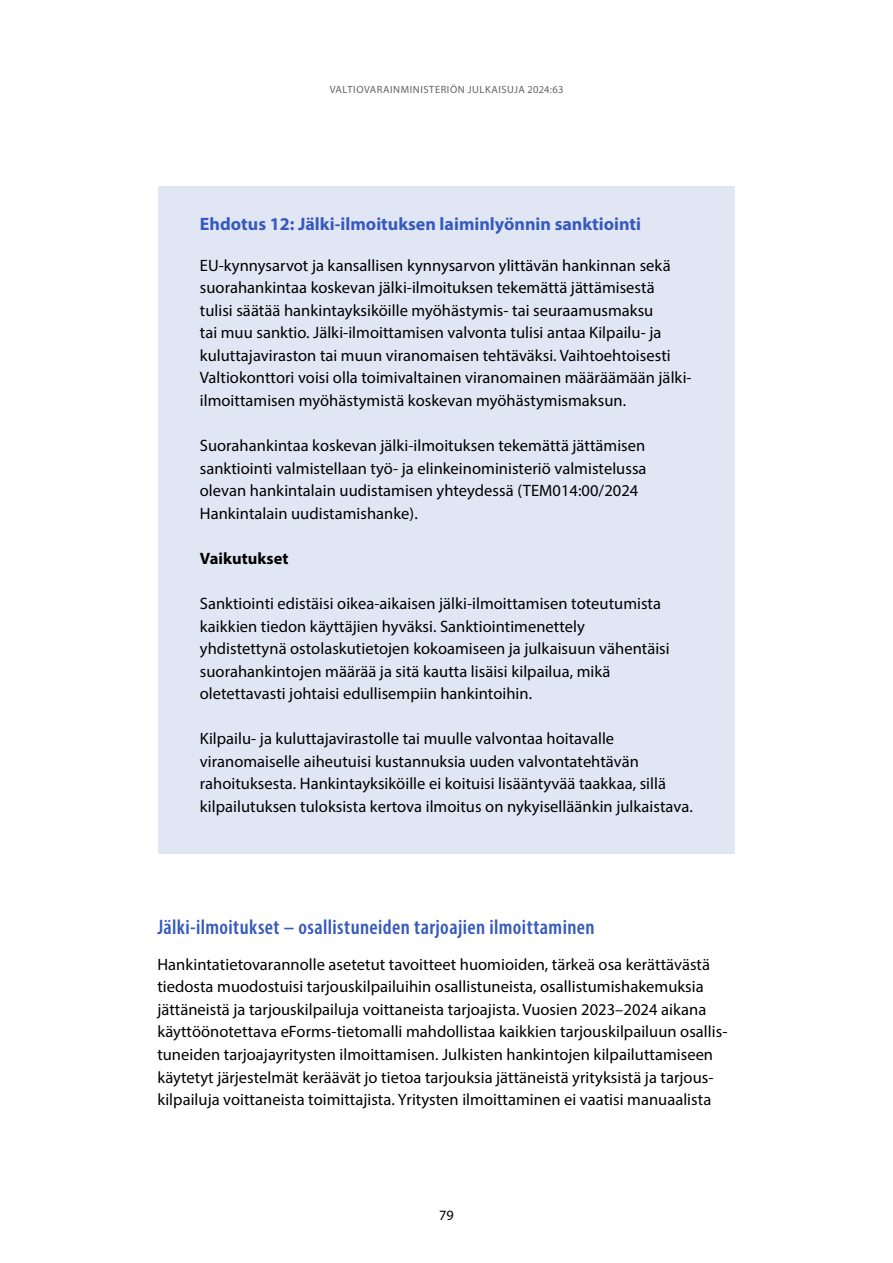
<style>
.page{position:relative;width:893px;height:1263px;background:#fff}
.page>*{position:absolute;margin:0;border:0;box-sizing:border-box;transform-origin:0 0}
.Otsikko_ei_numeroitu{font:600 condensed 21px "Myriad Pro";letter-spacing:.02em;color:#365abd}
.laatikko-otsikko{font:700 18px "Myriad Pro";color:#365abd}
.Laatikkoteksti{font:16.5px/22.5px "Myriad Pro";letter-spacing:.005em;color:#000}
._01_Leipä{font:16.5px/22.5px "Myriad Pro";letter-spacing:.005em;color:#000}
.Laatikkoteksti-2{font:700 16.5px "Myriad Pro";letter-spacing:.005em;color:#000}
.t1{font:14.25px "Myriad Pro";color:#000}
.t2{font:10.5px "Myriad Pro";letter-spacing:.015em;color:#636363}
</style>
<div class="page">
<div style="left:158px;top:186px;width:577px;height:70px;background:#e1e6f5"></div>
<div style="left:158px;top:237px;width:577px;height:211px;background:#e1e6f5"></div>
<div style="left:158px;top:417px;width:577px;height:144px;background:#e1e6f5"></div>
<div style="left:158px;top:530px;width:577px;height:76px;background:#e1e6f5"></div>
<div style="left:158px;top:575px;width:577px;height:166px;background:#e1e6f5"></div>
<div style="left:158px;top:711px;width:577px;height:143px;background:#e1e6f5"></div>
<p class="t2" style="left:330px;top:83px;width:13px">Valtiovarainministeri</p>
<p class="t2" style="left:450px;top:83px;width:25px">ön julkaisuja</p>
<p class="t2" style="left:528px;top:83px;width:37px">2024:63</p>
<p class="laatikko-otsikko" style="left:200px;top:212px;width:443px">Ehdotus 12: Jälki-ilmoituksen laiminlyönnin sanktiointi</p>
<p class="Laatikkoteksti" style="left:200px;top:254px;width:493px">EU-kynnysarvot ja kansallisen kynnysarvon ylittävän hankinnan sekä suorahankintaa koskevan jälki-ilmoituksen tekemättä jättämisestä tulisi säätää hankintayksiköille myöhästymis- tai seuraamusmaksu<br>tai muu sanktio. Jälki-ilmoittamisen valvonta tulisi antaa Kilpailu- ja kuluttajaviraston tai muun viranomaisen tehtäväksi. Vaihtoehtoisesti Valtiokonttori voisi olla toimivaltainen viranomainen määräämään jälki&shy;ilmoittamisen myöhästymistä koskevan myöhästymismaksun.</p>
<p class="Laatikkoteksti" style="left:200px;top:434px;width:448px">Suorahankintaa koskevan jälki-ilmoituksen tekemättä jättämisen sanktiointi valmistellaan työ- ja elinkeinoministeriö valmistelussa olevan hankintalain uudistamisen yhteydessä (TEM014:00/2024<br>Hankintalain uudistamishanke).</p>
<p class="Laatikkoteksti-2" style="left:200px;top:547px;width:90px">Vaikutukset</p>
<p class="Laatikkoteksti" style="left:200px;top:592px;width:471px">Sanktiointi edistäisi oikea-aikaisen jälki-ilmoittamisen toteutumista kaikkien tiedon käyttäjien hyväksi. Sanktiointimenettely yhdistettynä ostolaskutietojen kokoamiseen ja julkaisuun vähentäisi suorahankintojen määrää ja sitä kautta lisäisi kilpailua, mikä oletettavasti johtaisi edullisempiin hankintoihin.</p>
<p class="Laatikkoteksti" style="left:200px;top:727px;width:494px">Kilpailu- ja kuluttajavirastolle tai muulle valvontaa hoitavalle viranomaiselle aiheutuisi kustannuksia uuden valvontatehtävän rahoituksesta. Hankintayksiköille ei koituisi lisääntyvää taakkaa, sillä kilpailutuksen tuloksista kertova ilmoitus on nykyiselläänkin julkaistava.</p>
<p class="Otsikko_ei_numeroitu" style="left:157px;top:914px;width:439px">Jälki-ilmoitukset – osallistuneiden tarjoajien ilmoittaminen</p>
<p class="_01_Leipä" style="left:157px;top:953px;width:572px">Hankintatietovarannolle asetetut tavoitteet huomioiden, tärkeä osa kerättävästä tiedosta muodostuisi tarjouskilpailuihin osallistuneista, osallistumishakemuksia jättäneistä ja tarjouskilpailuja voittaneista tarjoajista. Vuosien 2023–2024 aikana käyttöönotettava eForms-tietomalli mahdollistaa kaikkien tarjouskilpailuun osallis&shy;tuneiden tarjoajayritysten ilmoittamisen. Julkisten hankintojen kilpailuttamiseen käytetyt järjestelmät keräävät jo tietoa tarjouksia jättäneistä yrityksistä ja tarjous&shy;kilpailuja voittaneista toimittajista. Yritysten ilmoittaminen ei vaatisi manuaalista</p>
<p class="t1" style="left:439px;top:1206px;width:16px">79</p>
</div>
